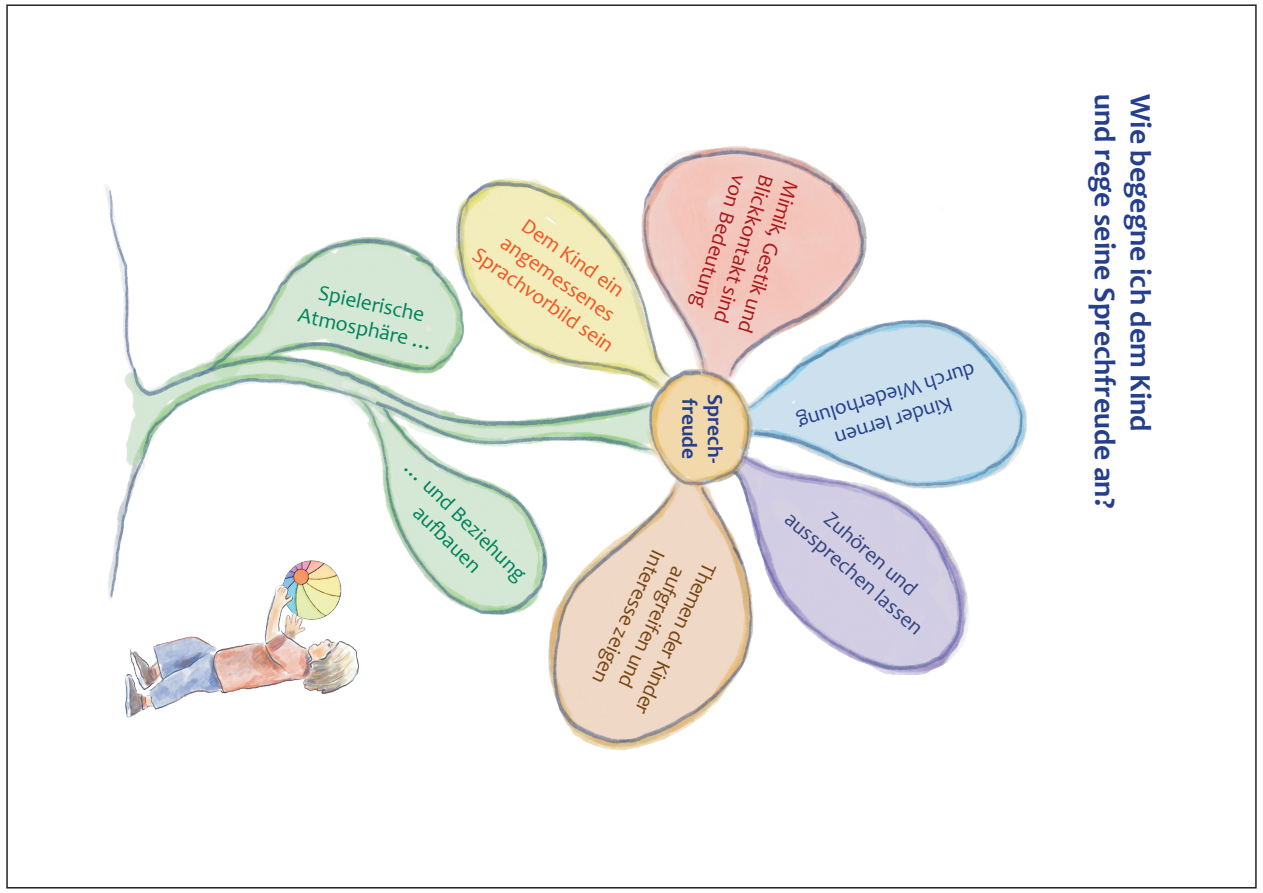
<style>
.page{position:relative;width:1263px;height:893px;background:#fff}
.page>*{position:absolute;margin:0;border:0;box-sizing:border-box;transform-origin:0 0}
.t1{font:700 29.7px/35.7px "Candara";color:#253f8e}
.t2{font:21.45px/25.8px "Candara";color:#00845b;text-align:center}
.t3{font:21.45px "Candara";color:#794512}
.t4{font:21.45px "Candara";color:#aa191d}
.t5{font:21.45px/25.8px "Candara";color:#f15622;text-align:center}
.t6{font:21.45px/25.8px "Candara";color:#253f8e;text-align:center}
.t7{font:21.45px "Candara";color:#34457f}
.t8{font:700 21.45px/25.8px "Candara";color:#253f8e}
</style>
<div class="page">
<img style="left:104px;top:146px;width:923px;height:605px">
<img style="left:282px;top:560px;width:60px;height:20px">
<img style="left:116px;top:580px;width:251px;height:145px">
<p class="t2" style="left:307px;top:277px;width:140px;rotate:12deg">Spielerische<br>Atmosphäre …</p>
<p class="t5" style="left:512px;top:199px;width:168px;rotate:35deg">Dem Kind ein angemessenes<br>Sprachvorbild sein</p>
<p class="t4" style="left:752px;top:179px;width:140px;rotate:107deg">von Bedeutung</p>
<p class="t4" style="left:779px;top:179px;width:156px;rotate:107deg">Blickkontakt sind</p>
<p class="t4" style="left:804px;top:185px;width:160px;rotate:107deg">Mimik, Gestik und</p>
<p class="t8" style="left:728px;top:394px;width:71px;rotate:90deg">Sprech&shy;freude</p>
<p class="t6" style="left:986px;top:406px;width:187px;rotate:163deg">Kinder lernen<br>durch Wiederholung</p>
<p class="t2" style="left:416px;top:455px;width:162px;rotate:44deg">… und Beziehung aufbauen</p>
<p class="t3" style="left:671px;top:556px;width:146px;rotate:115deg">Interesse zeigen</p>
<p class="t3" style="left:722px;top:569px;width:166px;rotate:115deg">Themen der Kinder</p>
<p class="t3" style="left:692px;top:574px;width:132px;rotate:115deg">aufgreifen und</p>
<p class="t7" style="left:836px;top:506px;width:117px;rotate:41deg">Zuhören und</p>
<p class="t7" style="left:796px;top:506px;width:177px;rotate:41deg">aussprechen lassen</p>
<p class="t1" style="left:1158px;top:94px;width:416px;rotate:90deg">Wie begegne ich dem Kind<br>und rege seine Sprechfreude an?</p>
</div>
